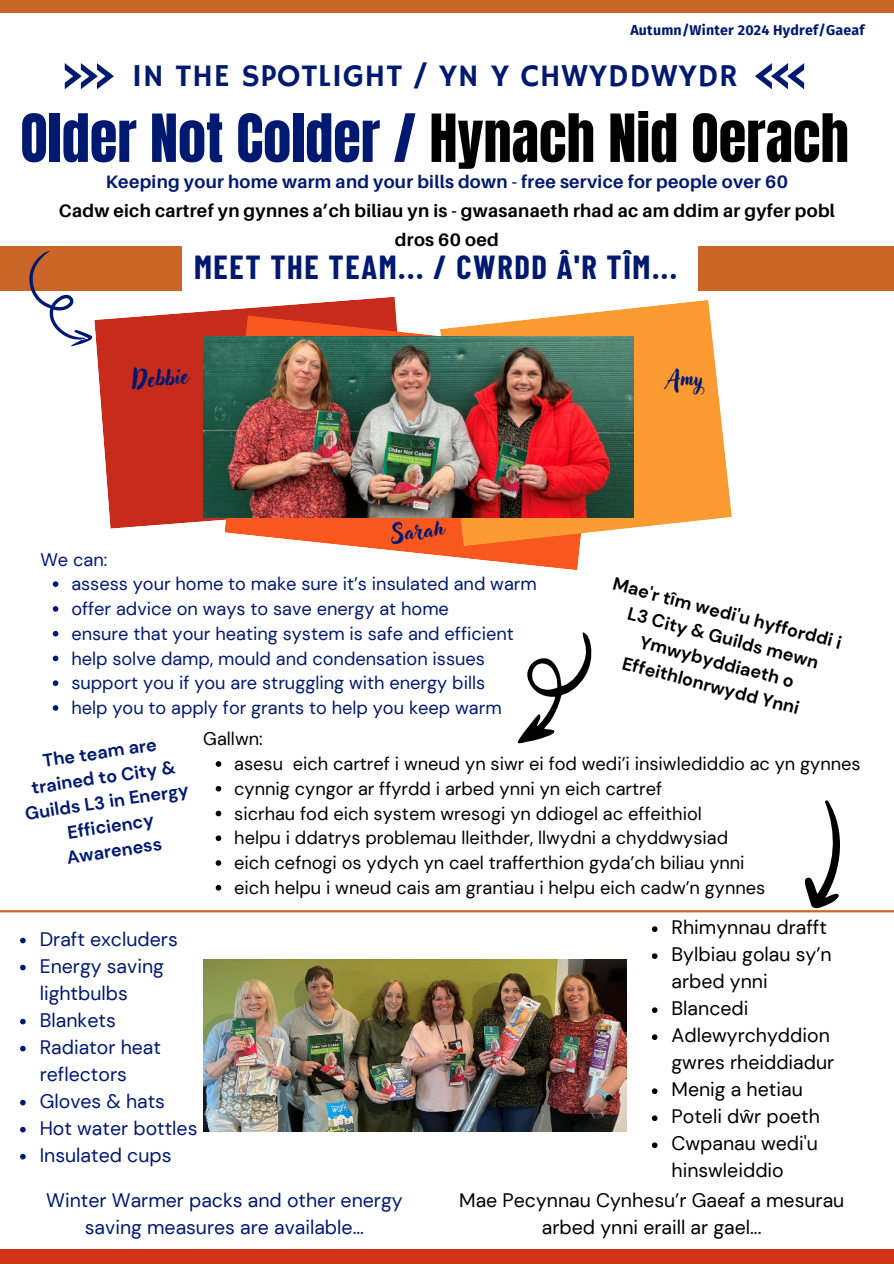
<style>
.page{position:relative;width:894px;height:1264px;background:#fff}
.page>*{position:absolute;margin:0;border:0;box-sizing:border-box;transform-origin:0 0}
.t1{font:56.4px "Anton";color:#001970}
.t2{font:700 32.55px "Barlow Condensed";letter-spacing:.05em;color:#001970}
.t3{font:31.8px "Hammersmith One";letter-spacing:.015em;color:#001970}
.t4{font:21.75px "Adlery Pro";color:#001970}
.t5{font:21.6px "Adlery Pro";color:#001970}
.t6{font:19.5px/27px "DM Sans";color:#000;text-align:center}
.t7{font:19.5px/27px "DM Sans";color:#001970;text-align:center}
.t8{font:18.15px/24.8px "DM Sans";color:#000}
.t9{font:18.15px/24.8px "DM Sans";color:#001970}
.t10{font:700 18px/29.2px "Aileron";letter-spacing:.015em;color:#000;text-align:center}
.t11{font:700 18px/24.8px "DM Sans";color:#000;text-align:center}
.t12{font:700 18px "Aileron";letter-spacing:.015em;color:#001970}
.t13{font:700 18px/24.8px "DM Sans";color:#001970;text-align:center}
.t14{font:700 14.25px "Fira Sans";letter-spacing:.015em;color:#001970}
.s1{color:#000}
</style>
<div class="page">
<svg style="left:94px;top:297px;width:302px;height:231px;fill:#c72b1b"></svg>
<div style="left:0;top:246px;width:182px;height:45px;background:#cb6528"></div>
<div style="left:697px;top:246px;width:196px;height:45px;background:#cb6528"></div>
<svg style="left:224px;top:315px;width:356px;height:255px;fill:#f8571e"></svg>
<svg style="left:65px;top:63px;width:49px;height:26px"></svg>
<svg style="left:755px;top:63px;width:48px;height:26px"></svg>
<div style="left:0;top:0;width:893px;height:12px;background:#cb6528"></div>
<div style="left:0;top:1249px;width:893px;height:14px;background:#d4351a"></div>
<hr style="left:0;top:910px;width:893px;height:2px;background:#cb6528">
<svg style="left:440px;top:300px;width:291px;height:246px;fill:#fc9b31"></svg>
<svg style="left:517px;top:632px;width:75px;height:111px"></svg>
<svg style="left:29px;top:251px;width:63px;height:95px"></svg>
<svg style="left:804px;top:800px;width:36px;height:108px"></svg>
<img style="left:203px;top:336px;width:430px;height:181px">
<img style="left:203px;top:959px;width:423px;height:172px">
<svg style="left:53px;top:581px;width:5px;height:6px"></svg>
<svg style="left:53px;top:606px;width:5px;height:5px"></svg>
<svg style="left:53px;top:631px;width:5px;height:5px"></svg>
<svg style="left:53px;top:655px;width:5px;height:6px"></svg>
<svg style="left:53px;top:680px;width:5px;height:6px"></svg>
<svg style="left:53px;top:705px;width:5px;height:5px"></svg>
<svg style="left:216px;top:761px;width:5px;height:5px"></svg>
<svg style="left:216px;top:786px;width:5px;height:5px"></svg>
<svg style="left:216px;top:810px;width:5px;height:6px"></svg>
<svg style="left:216px;top:835px;width:5px;height:6px"></svg>
<svg style="left:216px;top:860px;width:5px;height:5px"></svg>
<svg style="left:216px;top:885px;width:5px;height:5px"></svg>
<svg style="left:20px;top:937px;width:6px;height:6px"></svg>
<svg style="left:20px;top:964px;width:6px;height:6px"></svg>
<svg style="left:20px;top:1018px;width:6px;height:6px"></svg>
<svg style="left:20px;top:1045px;width:6px;height:6px"></svg>
<svg style="left:20px;top:1099px;width:6px;height:6px"></svg>
<svg style="left:20px;top:1126px;width:6px;height:6px"></svg>
<svg style="left:20px;top:1153px;width:6px;height:6px"></svg>
<svg style="left:651px;top:926px;width:6px;height:5px"></svg>
<svg style="left:651px;top:953px;width:6px;height:5px"></svg>
<svg style="left:651px;top:1007px;width:6px;height:5px"></svg>
<svg style="left:651px;top:1034px;width:6px;height:5px"></svg>
<svg style="left:651px;top:1088px;width:6px;height:5px"></svg>
<svg style="left:651px;top:1115px;width:6px;height:5px"></svg>
<svg style="left:651px;top:1142px;width:6px;height:5px"></svg>
<svg style="left:663px;top:367px;width:41px;height:27px"></svg>
<p class="t14" style="left:630px;top:18px;width:236px">Autumn/Winter 2024 Hydref/Gaeaf</p>
<h3 class="t3" style="left:132px;top:57px;width:607px">IN THE SPOTLIGHT / YN Y CHWYDDWYDR</h3>
<h1 class="t1" style="left:20px;top:109px;width:829px">Older Not Colder / <span class="s1">Hynach Nid Oerach</span></h1>
<p class="t12" style="left:106px;top:171px;width:683px">Keeping your home warm and your bills down - free service for people over 60</p>
<p class="t10" style="left:59px;top:196px;width:777px">Cadw eich cartref yn gynnes a’ch biliau yn is - gwasanaeth rhad ac am ddim ar gyfer pobl dros 60 oed</p>
<h2 class="t2" style="left:194px;top:244px;width:484px">MEET THE TEAM... / CWRDD Â'R TÎM...</h2>
<p class="t4" style="left:131px;top:367px;width:58px;rotate:-5deg">Debbie</p>
<p class="t5" style="left:390px;top:520px;width:54px;rotate:-6deg">Sarah</p>
<p class="t9" style="left:71px;top:547px;width:467px;text-indent:-31px">We can:<br>assess your home to make sure it’s insulated and warm offer advice on ways to save energy at home<br>ensure that your heating system is safe and efficient help solve damp, mould and condensation issues support you if you are struggling with energy bills<br>help you to apply for grants to help you keep warm</p>
<p class="t8" style="left:234px;top:726px;width:627px;text-indent:-31px">Gallwn:<br>asesu eich cartref i wneud yn siwr ei fod wedi’i insiwlediddio ac yn gynnes cynnig cyngor ar ffyrdd i arbed ynni yn eich cartref<br>sicrhau fod eich system wresogi yn ddiogel ac effeithiol<br>helpu i ddatrys problemau lleithder, llwydni a chyddwysiad<br>eich cefnogi os ydych yn cael trafferthion gyda’ch biliau ynni<br>eich helpu i wneud cais am grantiau i helpu eich cadw’n gynnes</p>
<p class="t11" style="left:616px;top:570px;width:237px;rotate:15deg">Mae'r tîm wedi'u hyfforddi i<br>L3 City &amp; Guilds mewn<br>Ymwybyddiaeth o<br>Effeithlonrwydd Ynni</p>
<p class="t13" style="left:17px;top:751px;width:166px;rotate:-8deg">The team are trained to City &amp;<br>Guilds L3 in Energy<br>Efficiency<br>Awareness</p>
<p class="t7" style="left:40px;top:925px;width:159px;text-align:left">Draft excluders<br>Energy saving lightbulbs<br>Blankets<br>Radiator heat reflectors<br>Gloves &amp; hats<br>Hot water bottles<br>Insulated cups</p>
<p class="t6" style="left:671px;top:913px;width:164px;text-align:left">Rhimynnau drafft<br>Bylbiau golau sy’n arbed ynni<br>Blancedi<br>Adlewyrchyddion gwres rheiddiadur<br>Menig a hetiau<br>Poteli dŵr poeth<br>Cwpanau wedi'u hinswleiddio</p>
<p class="t7" style="left:46px;top:1187px;width:358px">Winter Warmer packs and other energy saving measures are available...</p>
<p class="t6" style="left:459px;top:1187px;width:386px">Mae Pecynnau Cynhesu’r Gaeaf a mesurau arbed ynni eraill ar gael...</p>
</div>
